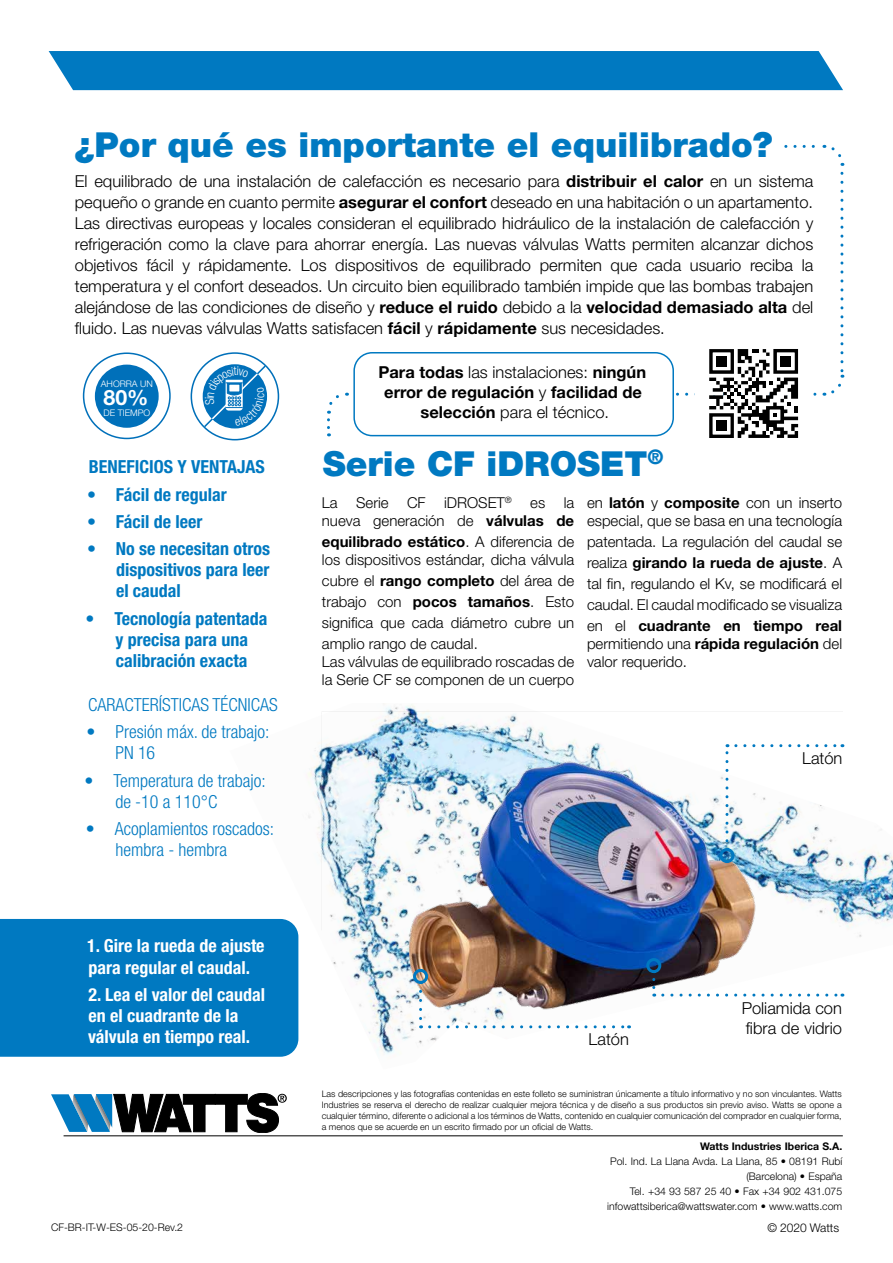
<style>
.page{position:relative;width:893px;height:1263px;background:#fff}
.page>*{position:absolute;margin:0;border:0;box-sizing:border-box;transform-origin:0 0}
.t1{font:900 34.5px "Helvetica Neue LT Std";color:#0079c1}
.t2{font:700 21.15px "Helvetica Neue LT Std";color:#fff}
.t3{font:700 condensed 18px/21px "Helvetica Neue LT Std";color:#0079c1;text-align:justify}
.t4{font:300 condensed 18px/21px "Helvetica Neue LT Std";color:#0079c1}
.t5{font:700 condensed 18px/21px "Helvetica Neue LT Std";color:#fff}
.t6{font:300 16.5px/21px "Helvetica Neue LT Std";color:#000;text-align:justify}
.t7{font:700 16.5px/19.8px "Helvetica Neue LT Std";color:#000;text-align:center}
.t8{font:300 15px/21px "Helvetica Neue LT Std";color:#000}
.t9{font:300 condensed 12.3px "Helvetica Neue LT Std";color:#fff}
.t10{font:300 12px "Helvetica Neue LT Std";color:#000}
.t11{font:300 10.5px/15px "Helvetica Neue LT Std";color:#000;text-align:right}
.t12{font:700 10.5px "Helvetica Neue LT Std";color:#000}
.t13{font:300 9px/10.8px "Helvetica Neue LT Std";color:#000;text-align:justify}
.t14{font:300 9px "Helvetica Neue LT Std";color:#fff}
.s1{font-weight:700}
.s2{font-weight:300}
</style>
<div class="page">
<img style="left:230px;top:703px;width:663px;height:339px">
<svg style="left:784px;top:145px;width:61px;height:21px"></svg>
<svg style="left:824px;top:173px;width:20px;height:223px"></svg>
<div style="left:0;top:919px;width:298px;height:138px;background:#0079c1"></div>
<hr style="left:64px;top:1135px;width:779px;height:1px;background:#000">
<svg style="left:51px;top:1093px;width:236px;height:40px"></svg>
<img style="left:322px;top:711px;width:520px;height:344px">
<svg style="left:652px;top:979px;width:3px;height:17px"></svg>
<svg style="left:663px;top:993px;width:180px;height:3px"></svg>
<div style="left:646px;top:958px;width:15px;height:15px;border:3px solid #0079c1;border-radius:50%"></div>
<svg style="left:419px;top:991px;width:3px;height:37px"></svg>
<svg style="left:430px;top:1025px;width:200px;height:3px"></svg>
<div style="left:413px;top:969px;width:15px;height:15px;border:3px solid #0079c1;border-radius:50%"></div>
<svg style="left:725px;top:744px;width:3px;height:97px"></svg>
<svg style="left:736px;top:744px;width:107px;height:3px"></svg>
<div style="left:719px;top:848px;width:15px;height:15px;border:3px solid #0079c1;border-radius:50%"></div>
<div style="left:49px;top:51px;width:794px;height:39px;background:#0079c1"></div>
<svg style="left:327px;top:349px;width:488px;height:89px"></svg>
<div style="left:95px;top:365px;width:64px;height:63px;background:#0070ba;border-radius:50%"></div>
<div style="left:83px;top:352px;width:88px;height:87px;border:2px solid #0070ba;border-radius:50%"></div>
<div style="left:191px;top:352px;width:88px;height:88px;border:2px solid #0070ba;border-radius:50%"></div>
<svg style="left:202px;top:364px;width:65px;height:65px"></svg>
<h1 class="t1" style="left:75px;top:124px;width:699px">¿Por qué es importante el equilibrado?</h1>
<p class="t6" style="left:75px;top:170px;width:740px">El equilibrado de una instalación de calefacción es necesario para <span class="s1">distribuir el calor</span> en un sistema pequeño o grande en cuanto permite <span class="s1">asegurar el confort</span> deseado en una habitación o un apartamento.<br>Las directivas europeas y locales consideran el equilibrado hidráulico de la instalación de calefacción y refrigeración como la clave para ahorrar energía. Las nuevas válvulas Watts permiten alcanzar dichos objetivos fácil y rápidamente. Los dispositivos de equilibrado permiten que cada usuario reciba la temperatura y el confort deseados. Un circuito bien equilibrado también impide que las bombas trabajen alejándose de las condiciones de diseño y <span class="s1">reduce el ruido</span> debido a la <span class="s1">velocidad demasiado alta</span> del fluido. Las nuevas válvulas Watts satisfacen <span class="s1">fácil</span> y <span class="s1">rápidamente</span> sus necesidades.</p>
<p class="t14" style="left:101px;top:378px;width:54px">AHORRA UN</p>
<p class="t14" style="left:104px;top:407px;width:48px">DE TIEMPO</p>
<p class="t2" style="left:104px;top:385px;width:46px">80%</p>
<p class="t9" style="left:202px;top:399px;width:4px;rotate:-90deg">i</p>
<p class="t3" style="left:89px;top:456px;width:177px">BENEFICIOS Y VENTAJAS</p>
<p class="t3" style="left:87px;top:483px;width:141px">• Fácil de regular</p>
<p class="t3" style="left:87px;top:511px;width:117px">• Fácil de leer</p>
<p class="t3" style="left:116px;top:538px;width:156px;text-indent:-29px">• No se necesitan otros dispositivos para leer el caudal</p>
<p class="t3" style="left:86px;top:607px;width:183px;text-align:center">• Tecnología patentada y precisa para una calibración exacta</p>
<p class="t4" style="left:88px;top:694px;width:191px">CARACTERÍSTICAS TÉCNICAS</p>
<p class="t4" style="left:115px;top:721px;width:156px;text-indent:-29px">• Presión máx. de trabajo:<br>PN 16</p>
<p class="t4" style="left:115px;top:770px;width:152px;text-indent:-31px">• Temperatura de trabajo: de -10 a 110°C</p>
<p class="t4" style="left:115px;top:818px;width:160px;text-indent:-30px">• Acoplamientos roscados: hembra - hembra</p>
<p class="t5" style="left:87px;top:935px;width:179px;line-height:21.6px">1. Gire la rueda de ajuste para regular el caudal.</p>
<p class="t5" style="left:88px;top:984px;width:178px">2. Lea el valor del caudal en el cuadrante de la válvula en tiempo real.</p>
<p class="t11" style="left:51px;top:1219px;width:134px">CF-BR-IT-W-ES-05-20-Rev.2</p>
<p class="t7" style="left:378px;top:362px;width:269px">Para todas <span class="s2">las instalaciones:</span> ningún error de regulación <span class="s2">y</span> facilidad de selección <span class="s2">para el técnico.</span></p>
<h1 class="t1" style="left:323px;top:443px;width:342px">Serie CF iDROSET<sup>®</sup></h1>
<p class="t8" style="left:322px;top:494px;width:254px;line-height:18px">La Serie CF iDROSET<sup>®</sup> es la nueva generación de <span class="s1">válvulas de</span></p>
<p class="t8" style="left:322px;top:533px;width:254px;line-height:18px"><span class="s1">equilibrado estático</span>. A diferencia de los dispositivos estándar, dicha válvula</p>
<p class="t8" style="left:322px;top:570px;width:254px;text-align:justify">cubre el <span class="s1">rango completo</span> del área de trabajo con <span class="s1">pocos tamaños</span>. Esto significa que cada diámetro cubre un amplio rango de caudal.</p>
<p class="t8" style="left:322px;top:653px;width:254px;line-height:18px">Las válvulas de equilibrado roscadas de la Serie CF se componen de un cuerpo</p>
<p class="t8" style="left:587px;top:494px;width:257px;line-height:18px">en <span class="s1">latón</span> y <span class="s1">composite</span> con un inserto especial, que se basa en una tecnología</p>
<p class="t8" style="left:587px;top:531px;width:257px;text-align:justify">patentada. La regulación del caudal se realiza <span class="s1">girando la rueda de ajuste</span>. A tal fin, regulando el Kv, se modificará el caudal. El caudal modificado se visualiza en el <span class="s1">cuadrante en tiempo real</span></p>
<p class="t8" style="left:587px;top:635px;width:257px;line-height:18px">permitiendo una <span class="s1">rápida regulación</span> del valor requerido.</p>
<p class="t6" style="left:802px;top:747px;width:42px">Latón</p>
<p class="t6" style="left:589px;top:1028px;width:42px">Latón</p>
<p class="t6" style="left:742px;top:998px;width:102px;line-height:19.6px">Poliamida con fibra de vidrio</p>
<p class="t13" style="left:322px;top:1088px;width:522px">Las descripciones y las fotografías contenidas en este folleto se suministran únicamente a título informativo y no son vinculantes. Watts Industries se reserva el derecho de realizar cualquier mejora técnica y de diseño a sus productos sin previo aviso. Watts se opone a cualquier término, diferente o adicional a los términos de Watts, contenido en cualquier comunicación del comprador en cualquier forma, a menos que se acuerde en un escrito firmado por un oficial de Watts.</p>
<p class="t12" style="left:700px;top:1139px;width:144px">Watts Industries Iberica S.A.</p>
<p class="t11" style="left:607px;top:1153px;width:237px">Pol. Ind. La Llana Avda. La Llana, 85 • 08191 Rubí (Barcelona) • España<br>Tel. +34 93 587 25 40 • Fax +34 902 431.075 infowattsiberica@wattswater.com • www.watts.com</p>
<p class="t10" style="left:767px;top:1220px;width:73px">© 2020 Watts</p>
</div>
